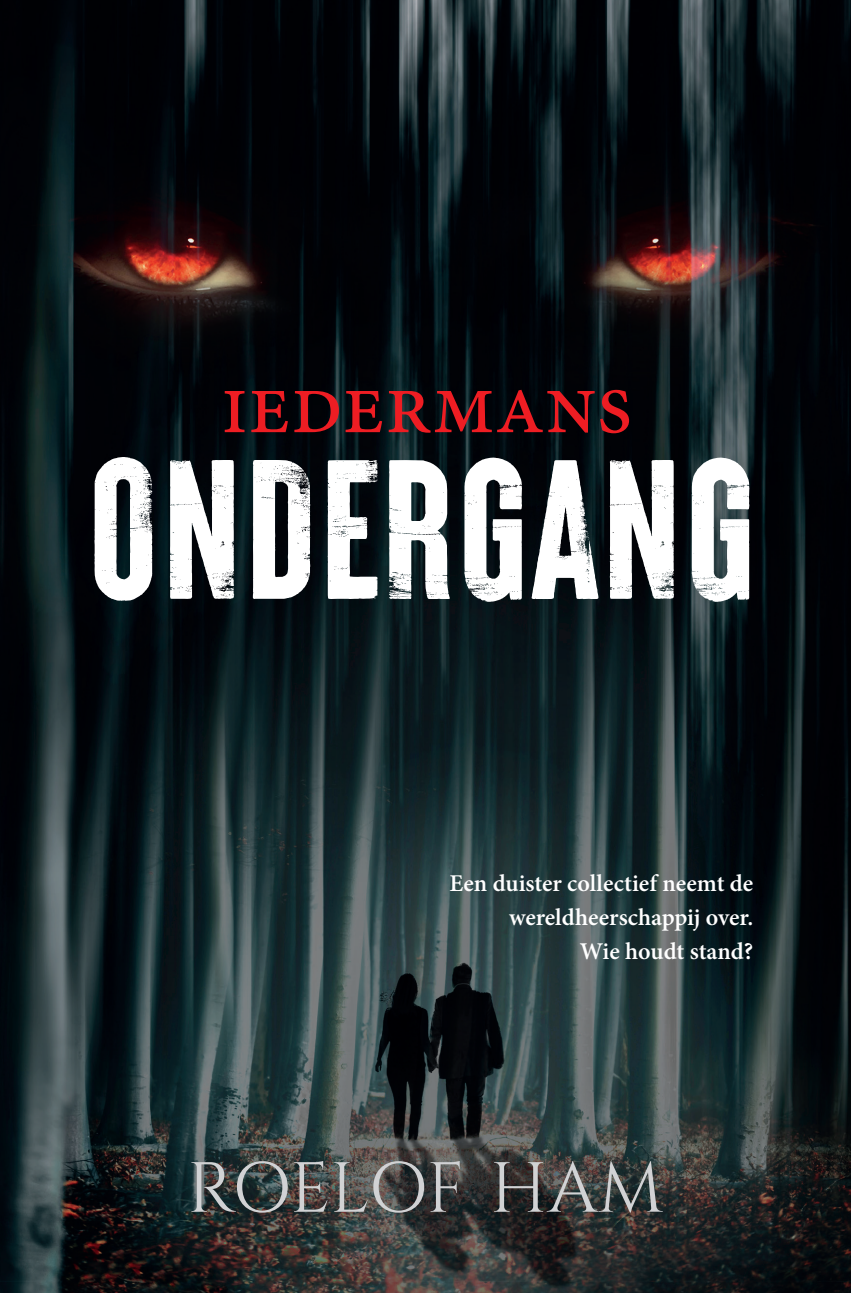
<style>
.page{position:relative;width:851px;height:1293px;background:#fff}
.page>*{position:absolute;margin:0;border:0;box-sizing:border-box;transform-origin:0 0}
.t1{font:197.4px "Brixton Wood PERSONAL USE ONLY Vector";letter-spacing:.015em;color:#fff}
.t2{font:88.6px "Minion Pro";color:#ee1d23}
.t3{font:70.8px "Cinzel";letter-spacing:-.02em;color:#d1d2d4}
.t4{font:600 24px/34.2px "Minion Pro";letter-spacing:-.005em;color:#fff;text-align:right}
</style>
<div class="page">
<img style="left:0;top:0;width:850px;height:1293px">
<h2 class="t2" style="left:221px;top:344px;width:413px">iedermans</h2>
<h1 class="t1" style="left:87px;top:457px;width:669px">ONDERGANG</h1>
<p class="t4" style="left:449px;top:865px;width:305px">Een duister collectief neemt de wereldheerschappij over.<br>Wie houdt stand?</p>
<h3 class="t3" style="left:187px;top:1147px;width:478px">ROELOF HAM</h3>
</div>
